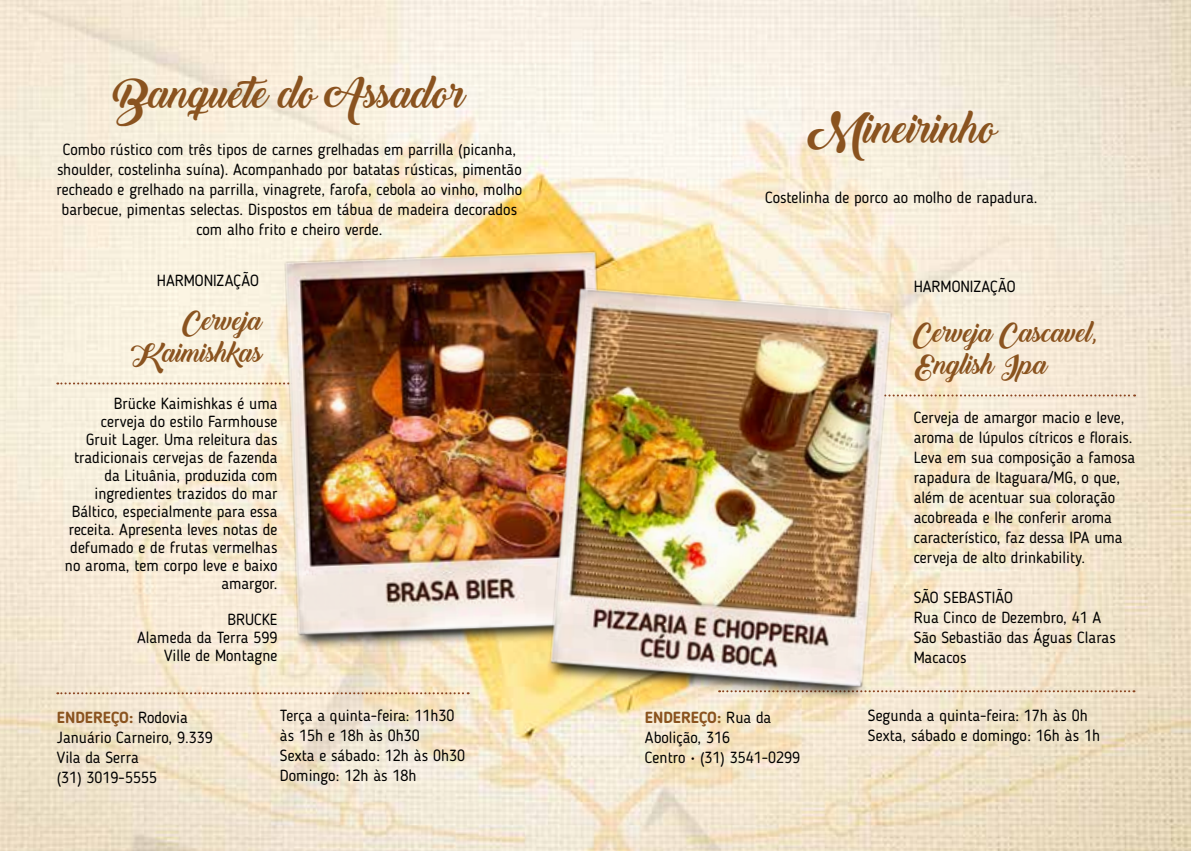
<style>
.page{position:relative;width:1191px;height:851px;background:#fff}
.page>*{position:absolute;margin:0;border:0;box-sizing:border-box;transform-origin:0 0}
.t1{font:40px "Backto Black Demo";color:#8a531f}
.t2{font:26px/32px "Backto Black Demo";color:#8a531f;text-align:right}
.t3{font:16px/20px "Blogger Sans";color:#000}
.s1{font-weight:700;color:#8a531f}
</style>
<div class="page">
<img style="left:0;top:0;width:1191px;height:850px">
<svg style="left:57px;top:692px;width:411px;height:2px"></svg>
<svg style="left:57px;top:382px;width:202px;height:2px"></svg>
<svg style="left:920px;top:394px;width:215px;height:2px"></svg>
<svg style="left:920px;top:690px;width:214px;height:2px"></svg>
<img style="left:259px;top:227px;width:370px;height:440px">
<img style="left:522px;top:254px;width:398px;height:466px">
<h1 class="t1" style="left:113px;top:71px;width:354px">Banquete do Assador</h1>
<p class="t3" style="left:56px;top:140px;width:467px;text-align:center">Combo rústico com três tipos de carnes grelhadas em parrilla (picanha, shoulder, costelinha suína). Acompanhado por batatas rústicas, pimentão recheado e grelhado na parrilla, vinagrete, farofa, cebola ao vinho, molho barbecue, pimentas selectas. Dispostos em tábua de madeira decorados com alho frito e cheiro verde.</p>
<h1 class="t1" style="left:807px;top:105px;width:192px">Mineirinho</h1>
<p class="t3" style="left:765px;top:187px;width:274px">Costelinha de porco ao molho de rapadura.</p>
<p class="t3" style="left:157px;top:270px;width:103px">HARMONIZAÇÃO</p>
<p class="t3" style="left:913px;top:276px;width:103px">HARMONIZAÇÃO</p>
<h2 class="t2" style="left:131px;top:305px;width:133px">Cerveja<br>Kaimishkas</h2>
<h2 class="t2" style="left:913px;top:317px;width:187px;text-align:left">Cerveja Cascavel,<br>English Ipa</h2>
<p class="t3" style="left:65px;top:394px;width:214px;line-height:18px;text-align:right">Brücke Kaimishkas é uma<br>cerveja do estilo Farmhouse<br>Gruit Lager. Uma releitura das tradicionais cervejas de fazenda da Lituânia, produzida com ingredientes trazidos do mar<br>Báltico, especialmente para essa receita. Apresenta leves notas de defumado e de frutas vermelhas no aroma, tem corpo leve e baixo amargor.</p>
<p class="t3" style="left:137px;top:610px;width:142px;line-height:18px;text-align:right">BRUCKE<br>Alameda da Terra 599<br>Ville de Montagne</p>
<p class="t3" style="left:913px;top:407px;width:223px">Cerveja de amargor macio e leve, aroma de lúpulos cítricos e florais.<br>Leva em sua composição a famosa rapadura de Itaguara/MG, o que, além de acentuar sua coloração acobreada e lhe conferir aroma característico, faz dessa IPA uma cerveja de alto drinkability.</p>
<p class="t3" style="left:913px;top:587px;width:204px">SÃO SEBASTIÃO<br>Rua Cinco de Dezembro, 41 A<br>São Sebastião das Águas Claras<br>Macacos</p>
<p class="t3" style="left:57px;top:707px;width:157px"><span class="s1">ENDEREÇO:</span> Rodovia<br>Januário Carneiro, 9.339<br>Vila da Serra<br>(31) 3019-5555</p>
<p class="t3" style="left:868px;top:705px;width:234px">Segunda a quinta-feira: 17h às 0h<br>Sexta, sábado e domingo: 16h às 1h</p>
<p class="t3" style="left:280px;top:705px;width:187px">Terça a quinta-feira: 11h30 às 15h e 18h às 0h30<br>Sexta e sábado: 12h às 0h30<br>Domingo: 12h às 18h</p>
<p class="t3" style="left:645px;top:707px;width:157px"><span class="s1">ENDEREÇO:</span> Rua da<br>Abolição, 316<br>Centro • (31) 3541-0299</p>
</div>
